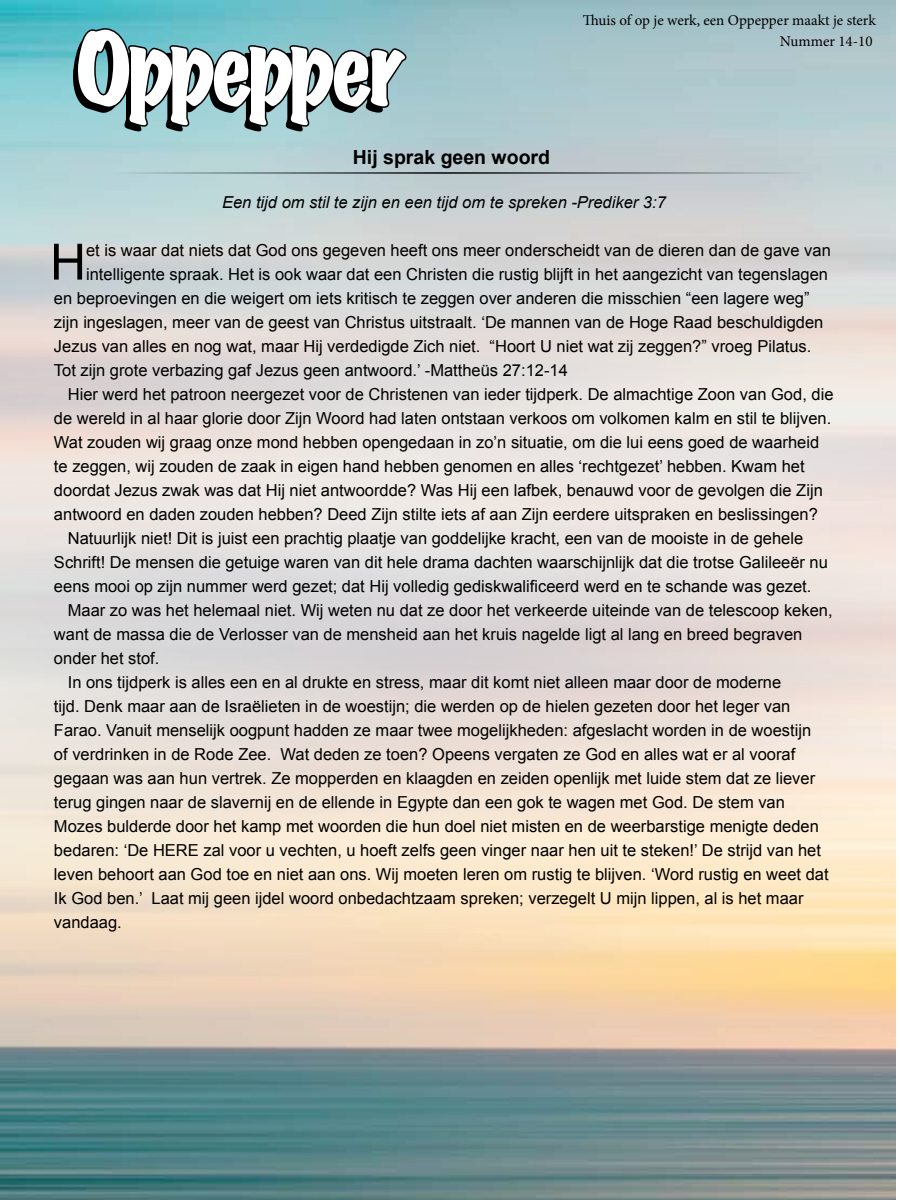
<style>
.page{position:relative;width:900px;height:1200px;background:#fff}
.page>*{position:absolute;margin:0;border:0;box-sizing:border-box;transform-origin:0 0}
.t1{font:expanded 90px "Marker Felt";letter-spacing:-.07em;color:#fff}
.t2{font:50.1px "Arial";color:#000}
.t3{font:700 19.5px "Arial";color:#000}
.t4{font:16.5px "Arial";color:#000}
.t5{font:italic 16.5px "Arial";color:#000}
.t6{font:15px/21px "Minion Pro";color:#000;text-align:right}
</style>
<div class="page">
<img style="left:0;top:0;width:895px;height:1200px">
<svg style="left:75px;top:26px;width:332px;height:102px;background:#72a1a7"></svg>
<hr style="left:447px;top:172px;width:364px;height:2px;background:#000201">
<hr style="left:112px;top:172px;width:335px;height:2px;background:#000201">
<h1 class="t1" style="left:76px;top:-2px;width:331px">Oppepper</h1>
<p class="t3" style="left:353px;top:144px;width:199px">Hij sprak geen woord</p>
<p class="t6" style="left:583px;top:10px;width:295px">Thuis of op je werk, een Oppepper maakt je sterk<br>Nummer 14-10</p>
<p class="t5" style="left:222px;top:191px;width:445px">Een tijd om stil te zijn en een tijd om te spreken -Prediker 3:7</p>
<h2 class="t2" style="left:50px;top:229px;width:38px">H</h2>
<p class="t4" style="left:86px;top:239px;width:746px">et is waar dat niets dat God ons gegeven heeft ons meer onderscheidt van de dieren dan de gave van</p>
<p class="t4" style="left:86px;top:263px;width:743px">intelligente spraak. Het is ook waar dat een Christen die rustig blijft in het aangezicht van tegenslagen</p>
<p class="t4" style="left:54px;top:287px;width:757px">en beproevingen en die weigert om iets kritisch te zeggen over anderen die misschien “een lagere weg”</p>
<p class="t4" style="left:54px;top:311px;width:771px">zijn ingeslagen, meer van de geest van Christus uitstraalt. ‘De mannen van de Hoge Raad beschuldigden</p>
<p class="t4" style="left:54px;top:335px;width:759px">Jezus van alles en nog wat, maar Hij verdedigde Zich niet. “Hoort U niet wat zij zeggen?” vroeg Pilatus.</p>
<p class="t4" style="left:54px;top:359px;width:515px">Tot zijn grote verbazing gaf Jezus geen antwoord.’ -Mattheüs 27:12-14</p>
<p class="t4" style="left:68px;top:383px;width:767px">Hier werd het patroon neergezet voor de Christenen van ieder tijdperk. De almachtige Zoon van God, die</p>
<p class="t4" style="left:54px;top:407px;width:779px">de wereld in al haar glorie door Zijn Woord had laten ontstaan verkoos om volkomen kalm en stil te blijven.</p>
<p class="t4" style="left:54px;top:431px;width:767px">Wat zouden wij graag onze mond hebben opengedaan in zo’n situatie, om die lui eens goed de waarheid</p>
<p class="t4" style="left:54px;top:455px;width:752px">te zeggen, wij zouden de zaak in eigen hand hebben genomen en alles ‘rechtgezet’ hebben. Kwam het</p>
<p class="t4" style="left:54px;top:479px;width:770px">doordat Jezus zwak was dat Hij niet antwoordde? Was Hij een lafbek, benauwd voor de gevolgen die Zijn</p>
<p class="t4" style="left:54px;top:503px;width:765px">antwoord en daden zouden hebben? Deed Zijn stilte iets af aan Zijn eerdere uitspraken en beslissingen?</p>
<p class="t4" style="left:68px;top:527px;width:737px">Natuurlijk niet! Dit is juist een prachtig plaatje van goddelijke kracht, een van de mooiste in de gehele</p>
<p class="t4" style="left:54px;top:551px;width:775px">Schrift! De mensen die getuige waren van dit hele drama dachten waarschijnlijk dat die trotse Galileeër nu</p>
<p class="t4" style="left:54px;top:575px;width:759px">eens mooi op zijn nummer werd gezet; dat Hij volledig gediskwalificeerd werd en te schande was gezet.</p>
<p class="t4" style="left:68px;top:599px;width:766px">Maar zo was het helemaal niet. Wij weten nu dat ze door het verkeerde uiteinde van de telescoop keken,</p>
<p class="t4" style="left:54px;top:623px;width:750px">want de massa die de Verlosser van de mensheid aan het kruis nagelde ligt al lang en breed begraven</p>
<p class="t4" style="left:54px;top:647px;width:107px">onder het stof.</p>
<p class="t4" style="left:68px;top:671px;width:715px">In ons tijdperk is alles een en al drukte en stress, maar dit komt niet alleen maar door de moderne</p>
<p class="t4" style="left:54px;top:695px;width:738px">tijd. Denk maar aan de Israëlieten in de woestijn; die werden op de hielen gezeten door het leger van</p>
<p class="t4" style="left:54px;top:719px;width:759px">Farao. Vanuit menselijk oogpunt hadden ze maar twee mogelijkheden: afgeslacht worden in de woestijn</p>
<p class="t4" style="left:54px;top:743px;width:743px">of verdrinken in de Rode Zee. Wat deden ze toen? Opeens vergaten ze God en alles wat er al vooraf</p>
<p class="t4" style="left:54px;top:767px;width:763px">gegaan was aan hun vertrek. Ze mopperden en klaagden en zeiden openlijk met luide stem dat ze liever</p>
<p class="t4" style="left:54px;top:791px;width:732px">terug gingen naar de slavernij en de ellende in Egypte dan een gok te wagen met God. De stem van</p>
<p class="t4" style="left:54px;top:815px;width:766px">Mozes bulderde door het kamp met woorden die hun doel niet misten en de weerbarstige menigte deden</p>
<p class="t4" style="left:54px;top:839px;width:769px">bedaren: ‘De HERE zal voor u vechten, u hoeft zelfs geen vinger naar hen uit te steken!’ De strijd van het</p>
<p class="t4" style="left:54px;top:863px;width:776px">leven behoort aan God toe en niet aan ons. Wij moeten leren om rustig te blijven. ‘Word rustig en weet dat</p>
<p class="t4" style="left:54px;top:887px;width:751px">Ik God ben.’ Laat mij geen ijdel woord onbedachtzaam spreken; verzegelt U mijn lippen, al is het maar</p>
<p class="t4" style="left:54px;top:911px;width:69px">vandaag.</p>
</div>
